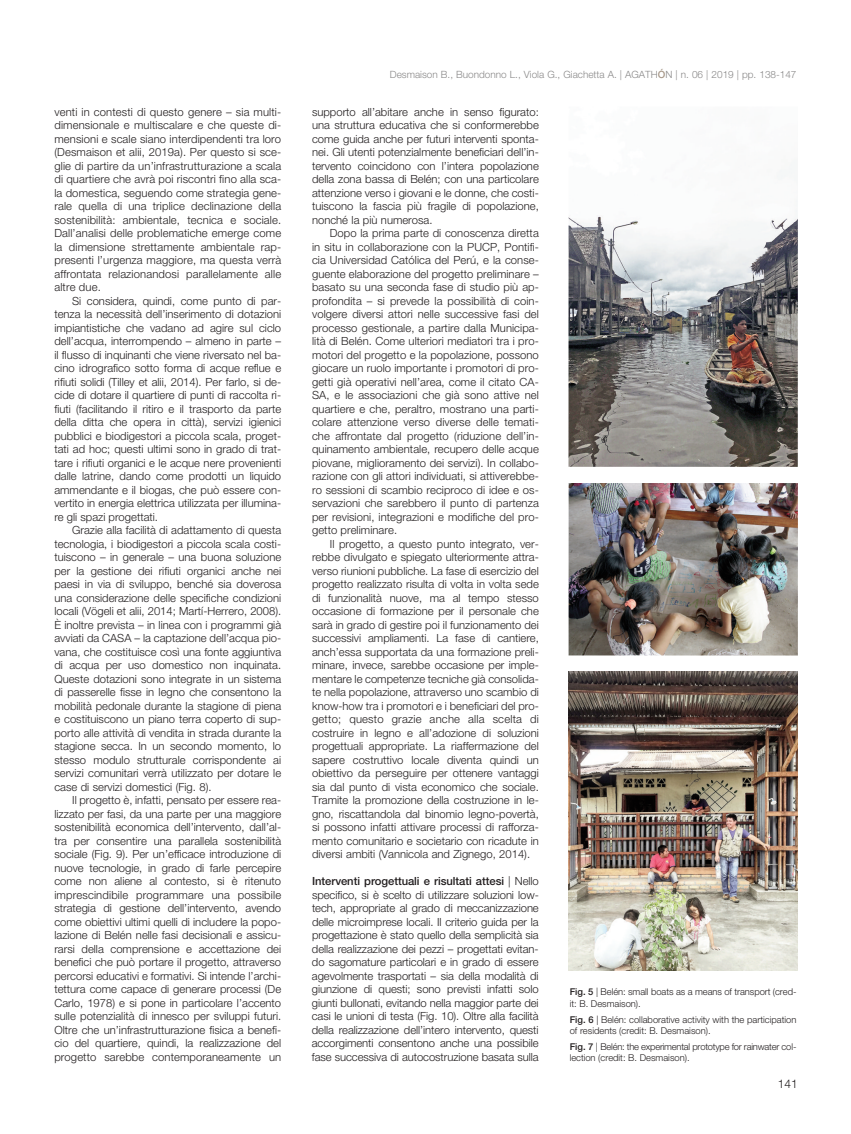
<style>
.page{position:relative;width:851px;height:1134px;background:#fff}
.page>*{position:absolute;margin:0;border:0;box-sizing:border-box;transform-origin:0 0}
.t1{font:300 11.88px "Helvetica Neue LT Std";color:#231f20}
.t2{font:300 11.25px/13.5px "Helvetica Neue LT Std";color:#231f20;text-align:justify}
.t3{font:300 10px "Helvetica Neue LT Std";color:#8a8989}
.t4{font:300 9.38px/11.2px "Helvetica Neue LT Std";color:#231f20}
.t5{font:300 9.38px/11.2px "Helvetica Neue LT Std";letter-spacing:-.02em;color:#231f20}
.s1{font-weight:500;color:#a79889}
.s2{font-weight:500}
</style>
<div class="page">
<img style="left:568px;top:162px;width:229px;height:305px">
<img style="left:568px;top:483px;width:229px;height:172px">
<img style="left:568px;top:672px;width:229px;height:298px">
<p class="t2" style="left:54px;top:106px;width:228px">venti in contesti di questo genere – sia multi&shy;dimensionale e multiscalare e che queste di&shy;mensioni e scale siano interdipendenti tra loro (Desmaison et alii, 2019a). Per questo si sce&shy;glie di partire da un’infrastrutturazione a scala di quartiere che avrà poi riscontri fino alla sca&shy;la domestica, seguendo come strategia gene&shy;rale quella di una triplice declinazione della sostenibilità: ambientale, tecnica e sociale.<br>Dall’analisi delle problematiche emerge come la dimensione strettamente ambientale rap&shy;presenti l’urgenza maggiore, ma questa verrà affrontata relazionandosi parallelamente alle altre due.</p>
<p class="t2" style="left:54px;top:295px;width:228px;text-indent:18px">Si considera, quindi, come punto di par&shy;tenza la necessità dell’inserimento di dotazioni impiantistiche che vadano ad agire sul ciclo dell’acqua, interrompendo – almeno in parte – il flusso di inquinanti che viene riversato nel ba&shy;cino idrografico sotto forma di acque reflue e rifiuti solidi (Tilley et alii, 2014). Per farlo, si de&shy;cide di dotare il quartiere di punti di raccolta ri&shy;fiuti (facilitando il ritiro e il trasporto da parte della ditta che opera in città), servizi igienici pubblici e biodigestori a piccola scala, proget&shy;tati ad hoc; questi ultimi sono in grado di trat&shy;tare i rifiuti organici e le acque nere provenienti dalle latrine, dando come prodotti un liquido ammendante e il biogas, che può essere con&shy;vertito in energia elettrica utilizzata per illumina&shy;re gli spazi progettati.</p>
<p class="t2" style="left:54px;top:524px;width:228px;text-indent:18px">Grazie alla facilità di adattamento di questa tecnologia, i biodigestori a piccola scala costi&shy;tuiscono – in generale – una buona soluzione per la gestione dei rifiuti organici anche nei paesi in via di sviluppo, benché sia doverosa una considerazione delle specifiche condizioni locali (Vögeli et alii, 2014; Martí-Herrero, 2008).<br>È inoltre prevista – in linea con i programmi già avviati da CASA – la captazione dell’acqua pio&shy;vana, che costituisce così una fonte aggiuntiva di acqua per uso domestico non inquinata.<br>Queste dotazioni sono integrate in un sistema di passerelle fisse in legno che consentono la mobilità pedonale durante la stagione di piena e costituiscono un piano terra coperto di sup&shy;porto alle attività di vendita in strada durante la stagione secca. In un secondo momento, lo stesso modulo strutturale corrispondente ai servizi comunitari verrà utilizzato per dotare le case di servizi domestici (Fig. 8).</p>
<p class="t2" style="left:54px;top:794px;width:228px;text-indent:18px">Il progetto è, infatti, pensato per essere rea&shy;lizzato per fasi, da una parte per una maggiore sostenibilità economica dell’intervento, dall’al&shy;tra per consentire una parallela sostenibilità sociale (Fig. 9). Per un’efficace introduzione di nuove tecnologie, in grado di farle percepire come non aliene al contesto, si è ritenuto imprescindibile programmare una possibile strategia di gestione dell’intervento, avendo come obiettivi ultimi quelli di includere la popo&shy;lazione di Belén nelle fasi decisionali e assicu&shy;rarsi della comprensione e accettazione dei benefici che può portare il progetto, attraverso percorsi educativi e formativi. Si intende l’archi&shy;tettura come capace di generare processi (De Carlo, 1978) e si pone in particolare l’accento sulle potenzialità di innesco per sviluppi futuri.<br>Oltre che un’infrastrutturazione fisica a benefi&shy;cio del quartiere, quindi, la realizzazione del progetto sarebbe contemporaneamente un</p>
<p class="t3" style="left:390px;top:70px;width:408px">Desmaison B., Buondonno L., Viola G., Giachetta A. | AGATH<span class="s1">Ó</span>N | n. 06 | 2019 | pp. 138-147</p>
<p class="t2" style="left:312px;top:106px;width:228px">supporto all’abitare anche in senso figurato: una struttura educativa che si conformerebbe come guida anche per futuri interventi sponta&shy;nei. Gli utenti potenzialmente beneficiari dell’in&shy;tervento coincidono con l’intera popolazione della zona bassa di Belén; con una particolare attenzione verso i giovani e le donne, che costi&shy;tuiscono la fascia più fragile di popolazione, nonché la più numerosa.</p>
<p class="t2" style="left:312px;top:227px;width:228px;text-indent:18px">Dopo la prima parte di conoscenza diretta in situ in collaborazione con la PUCP, Pontifi&shy;cia Universidad Católica del Perú, e la conse&shy;guente elaborazione del progetto preliminare – basato su una seconda fase di studio più ap&shy;profondita – si prevede la possibilità di coin&shy;volgere diversi attori nelle successive fasi del processo gestionale, a partire dalla Municipa&shy;lità di Belén. Come ulteriori mediatori tra i pro&shy;motori del progetto e la popolazione, possono giocare un ruolo importante i promotori di pro&shy;getti già operativi nell’area, come il citato CA-SA, e le associazioni che già sono attive nel quartiere e che, peraltro, mostrano una parti&shy;colare attenzione verso diverse delle temati&shy;che affrontate dal progetto (riduzione dell’in&shy;quinamento ambientale, recupero delle acque piovane, miglioramento dei servizi). In collabo&shy;razione con gli attori individuati, si attiverebbe&shy;ro sessioni di scambio reciproco di idee e os&shy;servazioni che sarebbero il punto di partenza per revisioni, integrazioni e modifiche del pro&shy;getto preliminare.</p>
<p class="t2" style="left:312px;top:538px;width:228px;text-indent:18px">Il progetto, a questo punto integrato, ver&shy;rebbe divulgato e spiegato ulteriormente attra&shy;verso riunioni pubbliche. La fase di esercizio del progetto realizzato risulta di volta in volta sede di funzionalità nuove, ma al tempo stesso occasione di formazione per il personale che sarà in grado di gestire poi il funzionamento dei successivi ampliamenti. La fase di cantiere, anch’essa supportata da una formazione preli&shy;minare, invece, sarebbe occasione per imple&shy;mentare le competenze tecniche già consolida&shy;te nella popolazione, attraverso uno scambio di know-how tra i promotori e i beneficiari del pro&shy;getto; questo grazie anche alla scelta di costruire in legno e all’adozione di soluzioni progettuali appropriate. La riaffermazione del sapere costruttivo locale diventa quindi un obiettivo da perseguire per ottenere vantaggi sia dal punto di vista economico che sociale.<br>Tramite la promozione della costruzione in le&shy;gno, riscattandola dal binomio legno-povertà, si possono infatti attivare processi di rafforza&shy;mento comunitario e societario con ricadute in diversi ambiti (Vannicola and Zignego, 2014).</p>
<p class="t2" style="left:312px;top:875px;width:228px"><span class="s2">Interventi progettuali e risultati attesi</span> | Nello specifico, si è scelto di utilizzare soluzioni low&shy;tech, appropriate al grado di meccanizzazione delle microimprese locali. Il criterio guida per la progettazione è stato quello della semplicità sia della realizzazione dei pezzi – progettati evitan&shy;do sagomature particolari e in grado di essere agevolmente trasportati – sia della modalità di giunzione di questi; sono previsti infatti solo giunti bullonati, evitando nella maggior parte dei casi le unioni di testa (Fig. 10). Oltre alla facilità della realizzazione dell’intero intervento, questi accorgimenti consentono anche una possibile fase successiva di autocostruzione basata sulla</p>
<p class="t4" style="left:569px;top:987px;width:228px"><span class="s2">Fig. 5</span> | Belén: small boats as a means of transport (cred&shy;it: B. Desmaison).</p>
<p class="t4" style="left:569px;top:1014px;width:228px"><span class="s2">Fig. 6</span> | Belén: collaborative activity with the participation of residents (credit: B. Desmaison).</p>
<p class="t5" style="left:569px;top:1041px;width:228px"><span class="s2">Fig. 7</span> | Belén: the experimental prototype for rainwater col&shy;lection (credit: B. Desmaison).</p>
<p class="t1" style="left:777px;top:1079px;width:21px">141</p>
</div>
